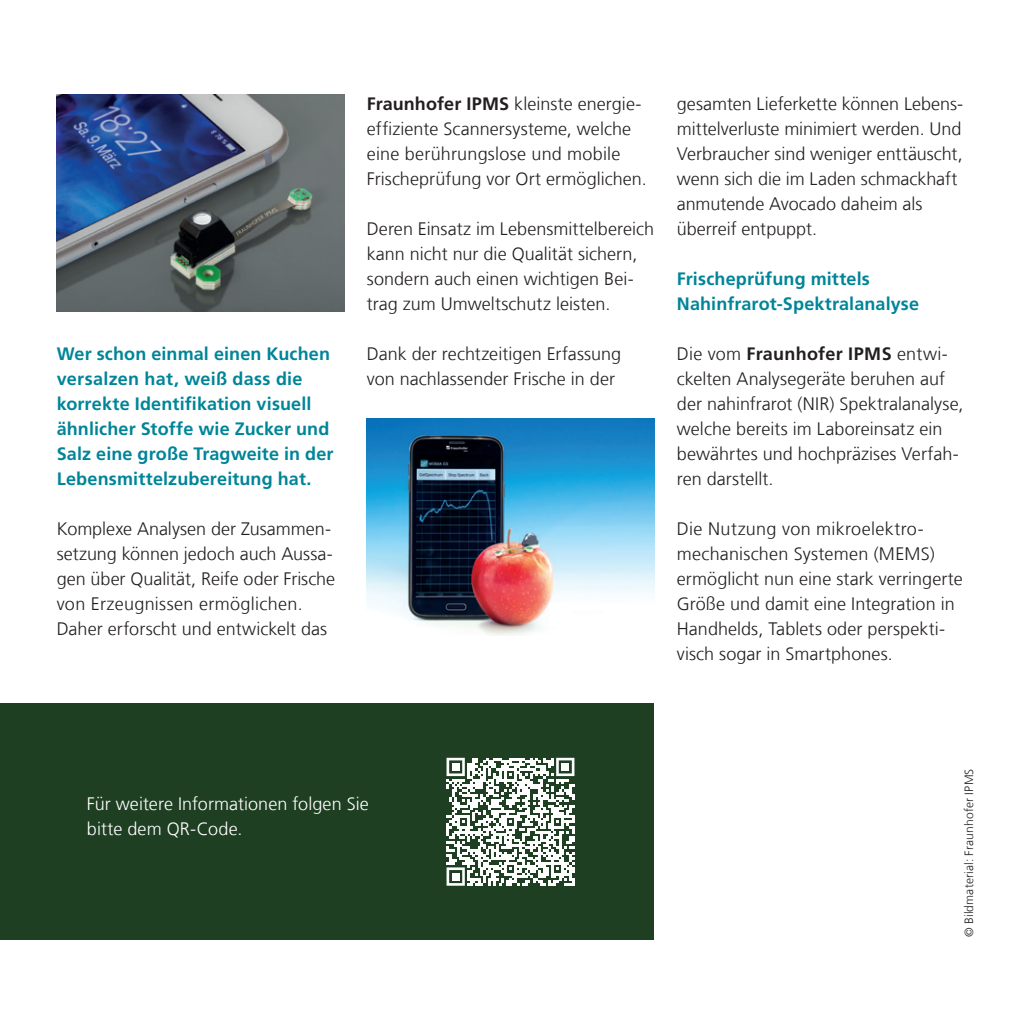
<style>
.page{position:relative;width:1021px;height:1021px;background:#fff}
.page>*{position:absolute;margin:0;border:0;box-sizing:border-box;transform-origin:0 0}
.Fliesstext_9_12_5_sc{font:300 18px/25px "Frutiger LT Com";letter-spacing:.005em;color:#231f20}
.Absatzueberschrift_9{font:700 18px/25px "Frutiger LT Com";letter-spacing:.01em;color:#008598}
.Fliesstext_9_12_5_sc-2{font:300 18px/25px "Frutiger LT Com";letter-spacing:.005em;color:#fff}
.Infokasten_klein_Fli{font:300 12px "Frutiger LT Com";letter-spacing:.015em;color:#231f20}
.s1{font-weight:700}
</style>
<div class="page">
<div style="left:0;top:703px;width:654px;height:237px;background:#1f3f23"></div>
<img style="left:57px;top:94px;width:287px;height:217px">
<svg style="left:446px;top:757px;width:128px;height:128px"></svg>
<div style="left:452px;top:763px;width:7px;height:7px;background:#fff"></div>
<div style="left:561px;top:763px;width:8px;height:7px;background:#fff"></div>
<div style="left:452px;top:872px;width:7px;height:8px;background:#fff"></div>
<img style="left:367px;top:419px;width:287px;height:216px">
<p class="Absatzueberschrift_9" style="left:57px;top:341px;width:278px">Wer schon einmal einen Kuchen versalzen hat, weiß dass die korrekte Identifikation visuell ähnlicher Stoffe wie Zucker und<br>Salz eine große Tragweite in der<br>Lebensmittelzubereitung hat.</p>
<p class="Fliesstext_9_12_5_sc" style="left:57px;top:516px;width:280px">Komplexe Analysen der Zusammen&shy;setzung können jedoch auch Aussa&shy;gen über Qualität, Reife oder Frische von Erzeugnissen ermöglichen.<br>Daher erforscht und entwickelt das</p>
<p class="Fliesstext_9_12_5_sc" style="left:367px;top:91px;width:281px"><span class="s1">Fraunhofer IPMS</span> kleinste energie&shy;effiziente Scannersysteme, welche eine berührungslose und mobile Frischeprüfung vor Ort ermöglichen.</p>
<p class="Fliesstext_9_12_5_sc" style="left:367px;top:216px;width:289px">Deren Einsatz im Lebensmittelbereich kann nicht nur die Qualität sichern, sondern auch einen wichtigen Bei&shy;trag zum Umweltschutz leisten.</p>
<p class="Fliesstext_9_12_5_sc" style="left:367px;top:341px;width:256px">Dank der rechtzeitigen Erfassung von nachlassender Frische in der</p>
<p class="Fliesstext_9_12_5_sc" style="left:677px;top:91px;width:288px">gesamten Lieferkette können Lebens&shy;mittelverluste minimiert werden. Und Verbraucher sind weniger enttäuscht, wenn sich die im Laden schmackhaft anmutende Avocado daheim als überreif entpuppt.</p>
<p class="Absatzueberschrift_9" style="left:677px;top:266px;width:244px">Frischeprüfung mittels<br>Nahinfrarot-Spektralanalyse</p>
<p class="Fliesstext_9_12_5_sc" style="left:677px;top:341px;width:288px">Die vom <span class="s1">Fraunhofer IPMS</span> entwi&shy;ckelten Analysegeräte beruhen auf der nahinfrarot (NIR) Spektralanalyse, welche bereits im Laboreinsatz ein bewährtes und hochpräzises Verfah&shy;ren darstellt.</p>
<p class="Fliesstext_9_12_5_sc" style="left:677px;top:516px;width:287px">Die Nutzung von mikroelektro&shy;mechanischen Systemen (MEMS) ermöglicht nun eine stark verringerte Größe und damit eine Integration in Handhelds, Tablets oder perspekti&shy;visch sogar in Smartphones.</p>
<p class="Fliesstext_9_12_5_sc-2" style="left:87px;top:791px;width:283px">Für weitere Informationen folgen Sie bitte dem QR-Code.</p>
<p class="Infokasten_klein_Fli" style="left:962px;top:937px;width:170px;rotate:-90deg">© Bildmaterial: Fraunhofer IPMS</p>
</div>
